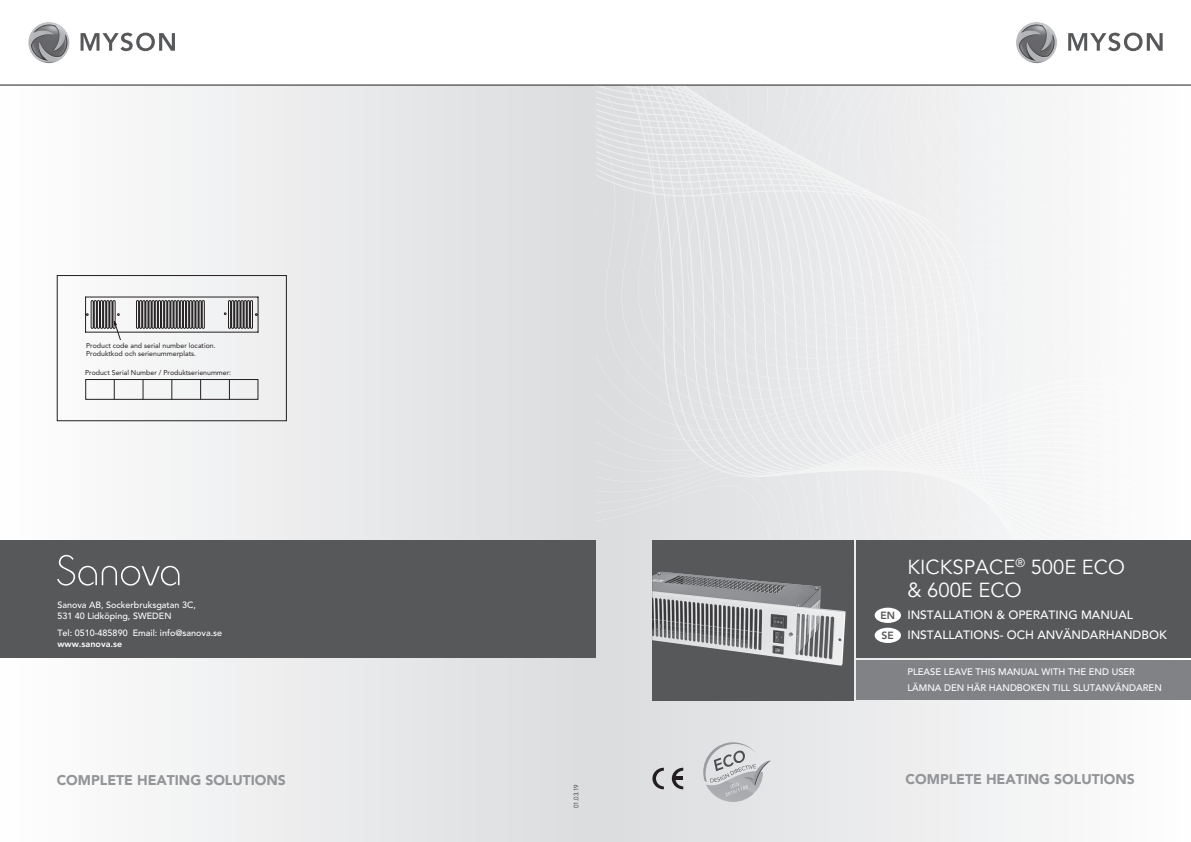
<style>
.page{position:relative;width:1191px;height:842px;background:#fff}
.page>*{position:absolute;margin:0;border:0;box-sizing:border-box;transform-origin:0 0}
.t1{font:20.2px/22.8px "Avenir";color:#fff}
.t2{font:900 14px "Avenir";color:#939598}
.t3{font:500 12px/20px "Avenir";color:#fff}
.t4{font:800 10.4px/20px "Avenir";color:#57585a}
.t5{font:500 9.4px/15.3px "Avenir";color:#fff}
.t6{font:500 9px/11px "Avenir";color:#fff}
.t7{font:800 9px "Avenir";color:#fff}
.t8{font:7px/8px "Avenir";color:#231f20}
.t9{font:300 6.5px "Avenir";color:#231f20}
</style>
<div class="page">
<div style="left:595px;top:85px;width:596px;height:757px;background:linear-gradient(to right,#dbdcde,#fefefe)"></div>
<svg style="left:595px;top:86px;width:596px;height:657px;fill:#edeeef"></svg>
<div style="left:0;top:85px;width:595px;height:757px;background:linear-gradient(to right,#fefefe,#dbdcdf)"></div>
<svg style="left:652px;top:768px;width:12px;height:21px"></svg>
<svg style="left:672px;top:768px;width:11px;height:21px"></svg>
<div style="left:57px;top:275px;width:230px;height:146px;border:1px solid #231f20"></div>
<svg style="left:85px;top:297px;width:173px;height:42px"></svg>
<div style="left:85px;top:379px;width:173px;height:21px;border:1px solid #231f20"></div>
<svg style="left:114px;top:379px;width:1px;height:21px"></svg>
<svg style="left:143px;top:379px;width:1px;height:21px"></svg>
<svg style="left:172px;top:379px;width:1px;height:21px"></svg>
<svg style="left:200px;top:379px;width:1px;height:21px"></svg>
<svg style="left:229px;top:379px;width:1px;height:21px"></svg>
<svg style="left:703px;top:742px;width:68px;height:60px;background:#c8c9cc"></svg>
<hr style="left:0;top:85px;width:595px;height:1px;background:#231f20">
<hr style="left:595px;top:85px;width:596px;height:1px;background:#231f20">
<div style="left:0;top:540px;width:595px;height:118px;background:#57585a"></div>
<svg style="left:57px;top:555px;width:122px;height:31px"></svg>
<div style="left:652px;top:540px;width:201px;height:160px;background:#57585a"></div>
<img style="left:652px;top:572px;width:193px;height:94px">
<div style="left:856px;top:540px;width:335px;height:118px;background:#57585a"></div>
<div style="left:856px;top:660px;width:335px;height:40px;background:#808285"></div>
<div style="left:874px;top:608px;width:27px;height:15px;background:#fff;border-radius:50%"></div>
<div style="left:874px;top:628px;width:27px;height:15px;background:#fff;border-radius:50%"></div>
<svg style="left:1068px;top:33px;width:94px;height:18px"></svg>
<img style="left:1016px;top:22px;width:41px;height:41px;border-radius:21px">
<svg style="left:81px;top:33px;width:94px;height:18px"></svg>
<img style="left:28px;top:22px;width:41px;height:41px;border-radius:21px">
<p class="t8" style="left:86px;top:341px;width:131px">Product code and serial number location.<br>Produktkod och serienummerplats.</p>
<p class="t8" style="left:85px;top:369px;width:148px">Product Serial Number / Produktserienummer:</p>
<p class="t6" style="left:57px;top:600px;width:140px">Sanova AB, Sockerbruksgatan 3C,<br>531 40 Lidköping, SWEDEN</p>
<p class="t6" style="left:57px;top:628px;width:166px">Tel: 0510-485890 Email: info@sanova.se</p>
<p class="t7" style="left:57px;top:639px;width:66px">www.sanova.se</p>
<h3 class="t4" style="left:880px;top:605px;width:16px">EN<br>SE</h3>
<h1 class="t1" style="left:907px;top:556px;width:219px">KICKSPACE<sup>®</sup> 500E ECO &amp; 600E ECO</h1>
<h3 class="t3" style="left:907px;top:606px;width:261px">INSTALLATION &amp; OPERATING MANUAL<br>INSTALLATIONS- OCH ANVÄNDARHANDBOK</h3>
<h3 class="t5" style="left:907px;top:665px;width:256px">PLEASE LEAVE THIS MANUAL WITH THE END USER<br>LÄMNA DEN HÄR HANDBOKEN TILL SLUTANVÄNDAREN</h3>
<h2 class="t2" style="left:57px;top:772px;width:231px">COMPLETE HEATING SOLUTIONS</h2>
<h2 class="t2" style="left:905px;top:770px;width:231px">COMPLETE HEATING SOLUTIONS</h2>
<p class="t9" style="left:572px;top:808px;width:25px;rotate:-90deg">01.03.19</p>
</div>
